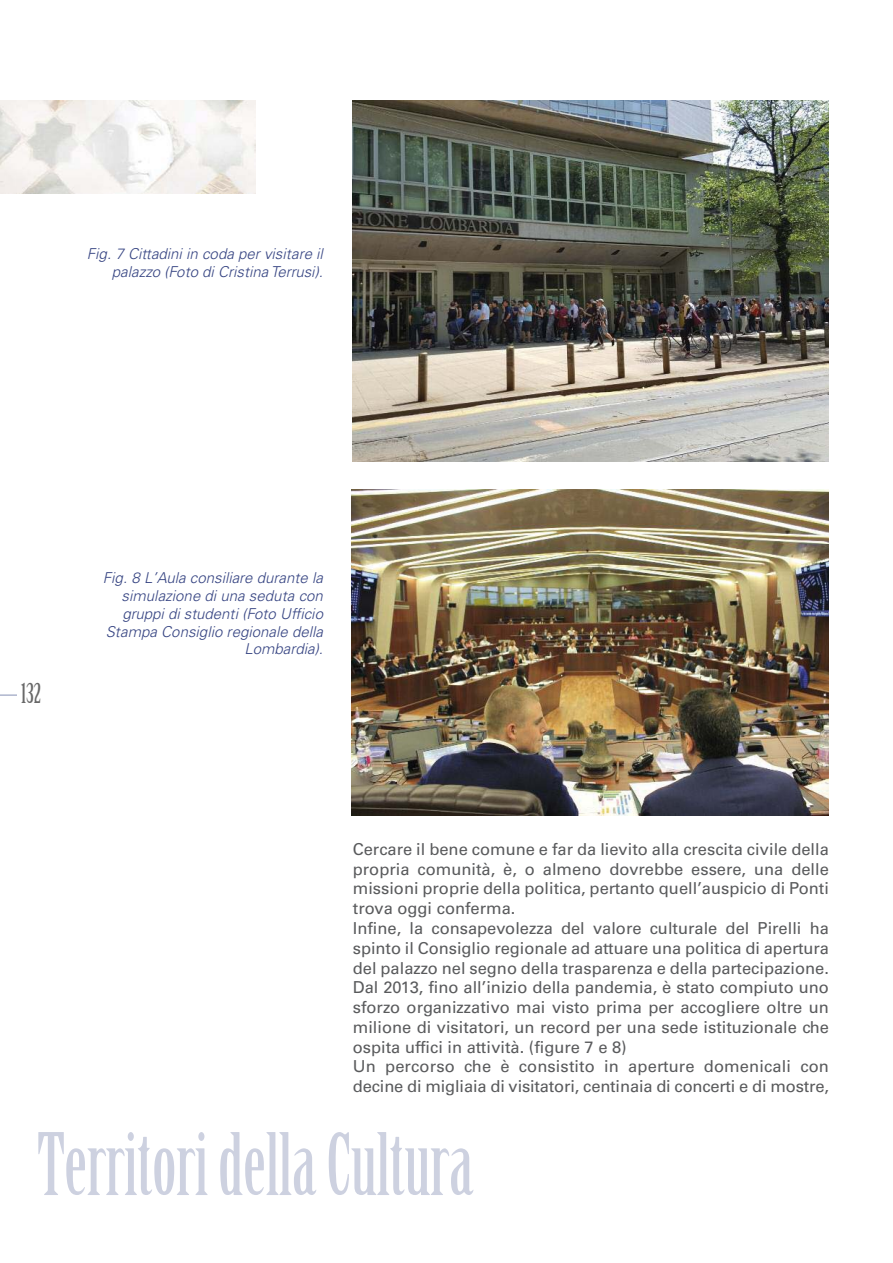
<style>
.page{position:relative;width:893px;height:1263px;background:#fff}
.page>*{position:absolute;margin:0;border:0;box-sizing:border-box;transform-origin:0 0}
.t1{font:84px "Birch Std";color:#cdd1e0}
.t2{font:27px "Birch Std";color:#686868}
.t3{font:16.5px/19.8px "Univers";color:#595a5c}
.t4{font:italic 300 15px/18px "Univers";color:#364482;text-align:right}
</style>
<div class="page">
<svg style="left:0;top:694px;width:17px;height:2px"></svg>
<img style="left:0;top:100px;width:255px;height:94px">
<img style="left:352px;top:100px;width:477px;height:362px">
<img style="left:351px;top:490px;width:478px;height:325px">
<p class="t4" style="left:87px;top:246px;width:238px">Fig. 7 Cittadini in coda per visitare il palazzo (Foto di Cristina Terrusi).</p>
<h2 class="t2" style="left:21px;top:678px;width:21px">132</h2>
<p class="t4" style="left:103px;top:570px;width:222px">Fig. 8 L’Aula consiliare durante la simulazione di una seduta con gruppi di studenti (Foto Ufficio<br>Stampa Consiglio regionale della<br>Lombardia).</p>
<p class="t3" style="left:353px;top:841px;width:478px">Cercare il bene comune e far da lievito alla crescita civile della propria comunità, è, o almeno dovrebbe essere, una delle missioni proprie della politica, pertanto quell’auspicio di Ponti trova oggi conferma.<br>Infine, la consapevolezza del valore culturale del Pirelli ha spinto il Consiglio regionale ad attuare una politica di apertura del palazzo nel segno della trasparenza e della partecipazione.<br>Dal 2013, fino all’inizio della pandemia, è stato compiuto uno sforzo organizzativo mai visto prima per accogliere oltre un milione di visitatori, un record per una sede istituzionale che ospita uffici in attività. (figure 7 e 8)<br>Un percorso che è consistito in aperture domenicali con decine di migliaia di visitatori, centinaia di concerti e di mostre,</p>
<h1 class="t1" style="left:37px;top:1117px;width:438px">Territori della Cultura</h1>
</div>
